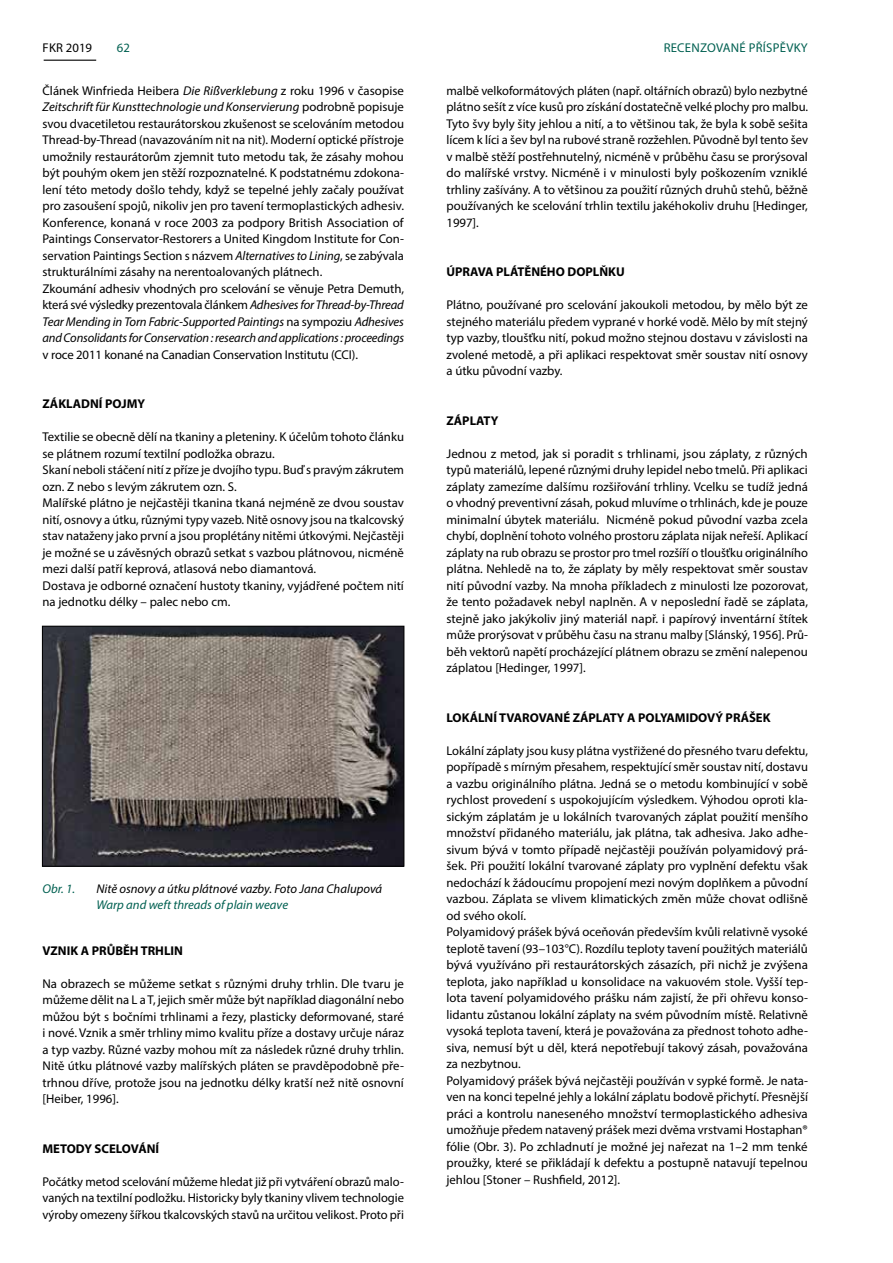
<style>
.page{position:relative;width:893px;height:1263px;background:#fff}
.page>*{position:absolute;margin:0;border:0;box-sizing:border-box;transform-origin:0 0}
.t1{font:12.75px/16.5px "Myriad Pro";color:#000;text-align:justify}
.t2{font:700 12.75px "Myriad Pro";color:#000}
.t3{font:italic 12.75px "Myriad Pro";color:#000}
.t4{font:italic 12.75px "Myriad Pro";color:#006051}
.t5{font:12.75px "Myriad Pro";letter-spacing:.02em;color:#006051}
.s1{font-style:italic}
</style>
<div class="page">
<hr style="left:44px;top:60px;width:52px;height:1px;background:#000">
<img style="left:44px;top:628px;width:358px;height:236px">
<div style="left:42px;top:626px;width:362px;height:240px;border:1px solid #000"></div>
<p class="t1" style="left:43px;top:39px;width:51px">FKR 2019</p>
<p class="t5" style="left:117px;top:40px;width:15px">62</p>
<p class="t5" style="left:664px;top:40px;width:146px">RECENZOVANÉ PŘÍSPĚVKY</p>
<p class="t1" style="left:43px;top:82px;width:363px;text-align:left">Článek Winfrieda Heibera <span class="s1">Die Rißverklebung</span> z roku 1996 v časopise <span class="s1">Zeitschrift für Kunsttechnologie und Konservierung</span> podrobně popisuje svou dvacetiletou restaurátorskou zkušenost se scelováním metodou Thread-by-Thread (navazováním nit na nit). Moderní optické přístroje umožnily restaurátorům zjemnit tuto metodu tak, že zásahy mohou být pouhým okem jen stěží rozpoznatelné. K podstatnému zdokona&shy;lení této metody došlo tehdy, když se tepelné jehly začaly používat pro zasoušení spojů, nikoliv jen pro tavení termoplastických adhesiv.<br>Konference, konaná v roce 2003 za podpory British Association of Paintings Conservator-Restorers a United Kingdom Institute for Con&shy;servation Paintings Section s názvem <span class="s1">Alternatives to Lining</span>, se zabývala strukturálními zásahy na nerentoalovaných plátnech.<br>Zkoumání adhesiv vhodných pro scelování se věnuje Petra Demuth, která své výsledky prezentovala článkem <span class="s1">Adhesives for Thread-by-Thread Tear Mending in Torn Fabric-Supported Paintings</span> na sympoziu <span class="s1">Adhesives and Consolidants for Conservation : research and applications : proceedings</span></p>
<p class="t1" style="left:43px;top:346px;width:317px">v roce 2011 konané na Canadian Conservation Institutu (CCI).</p>
<p class="t2" style="left:43px;top:395px;width:104px">ZÁKLADNÍ POJMY</p>
<p class="t1" style="left:43px;top:428px;width:363px;text-align:left">Textilie se obecně dělí na tkaniny a pleteniny. K účelům tohoto článku se plátnem rozumí textilní podložka obrazu.<br>Skaní neboli stáčení nití z příze je dvojího typu. Buď s pravým zákrutem ozn. Z nebo s levým zákrutem ozn. S.<br>Malířské plátno je nejčastěji tkanina tkaná nejméně ze dvou soustav nití, osnovy a útku, různými typy vazeb. Nitě osnovy jsou na tkalcovský stav nataženy jako první a jsou proplétány nitěmi útkovými. Nejčastěji je možné se u závěsných obrazů setkat s vazbou plátnovou, nicméně mezi další patří keprová, atlasová nebo diamantová.<br>Dostava je odborné označení hustoty tkaniny, vyjádřené počtem nití na jednotku délky – palec nebo cm.</p>
<p class="t1" style="left:446px;top:82px;width:363px">malbě velkoformátových pláten (např. oltářních obrazů) bylo nezbytné plátno sešít z více kusů pro získání dostatečně velké plochy pro malbu.<br>Tyto švy byly šity jehlou a nití, a to většinou tak, že byla k sobě sešita lícem k líci a šev byl na rubové straně rozžehlen. Původně byl tento šev v malbě stěží postřehnutelný, nicméně v průběhu času se prorýsoval do malířské vrstvy. Nicméně i v minulosti byly poškozením vzniklé trhliny zašívány. A to většinou za použití různých druhů stehů, běžně používaných ke scelování trhlin textilu jakéhokoliv druhu [Hedinger, 1997].</p>
<p class="t2" style="left:446px;top:263px;width:180px">ÚPRAVA PLÁTĚNÉHO DOPLŇKU</p>
<p class="t1" style="left:446px;top:296px;width:363px">Plátno, používané pro scelování jakoukoli metodou, by mělo být ze stejného materiálu předem vyprané v horké vodě. Mělo by mít stejný typ vazby, tloušťku nití, pokud možno stejnou dostavu v závislosti na zvolené metodě, a při aplikaci respektovat směr soustav nití osnovy a útku původní vazby.</p>
<p class="t2" style="left:446px;top:412px;width:53px">ZÁPLATY</p>
<p class="t1" style="left:446px;top:445px;width:363px">Jednou z metod, jak si poradit s trhlinami, jsou záplaty, z různých typů materiálů, lepené různými druhy lepidel nebo tmelů. Při aplikaci záplaty zamezíme dalšímu rozšiřování trhliny. Vcelku se tudíž jedná o vhodný preventivní zásah, pokud mluvíme o trhlinách, kde je pouze minimalní úbytek materiálu. Nicméně pokud původní vazba zcela chybí, doplnění tohoto volného prostoru záplata nijak neřeší. Aplikací záplaty na rub obrazu se prostor pro tmel rozšíří o tloušťku originálního plátna. Nehledě na to, že záplaty by měly respektovat směr soustav nití původní vazby. Na mnoha příkladech z minulosti lze pozorovat, že tento požadavek nebyl naplněn. A v neposlední řadě se záplata, stejně jako jakýkoliv jiný materiál např. i papírový inventární štítek může prorýsovat v průběhu času na stranu malby [Slánský, 1956]. Prů&shy;běh vektorů napětí procházející plátnem obrazu se změní nalepenou záplatou [Hedinger, 1997].</p>
<p class="t2" style="left:446px;top:709px;width:326px">LOKÁLNÍ TVAROVANÉ ZÁPLATY A POLYAMIDOVÝ PRÁŠEK</p>
<p class="t1" style="left:446px;top:742px;width:363px;text-align:left">Lokální záplaty jsou kusy plátna vystřižené do přesného tvaru defektu, popřípadě s mírným přesahem, respektující směr soustav nití, dostavu a vazbu originálního plátna. Jedná se o metodu kombinující v sobě rychlost provedení s uspokojujícím výsledkem. Výhodou oproti kla&shy;sickým záplatám je u lokálních tvarovaných záplat použití menšího množství přidaného materiálu, jak plátna, tak adhesiva. Jako adhe&shy;sivum bývá v tomto případě nejčastěji používán polyamidový prá&shy;šek. Při použití lokální tvarované záplaty pro vyplnění defektu však nedochází k žádoucímu propojení mezi novým doplňkem a původní vazbou. Záplata se vlivem klimatických změn může chovat odlišně od svého okolí.<br>Polyamidový prášek bývá oceňován především kvůli relativně vysoké teplotě tavení (93–103°C). Rozdílu teploty tavení použitých materiálů bývá využíváno při restaurátorských zásazích, při nichž je zvýšena teplota, jako například u konsolidace na vakuovém stole. Vyšší tep&shy;lota tavení polyamidového prášku nám zajistí, že při ohřevu konso&shy;lidantu zůstanou lokální záplaty na svém původním místě. Relativně vysoká teplota tavení, která je považována za přednost tohoto adhe&shy;siva, nemusí být u děl, která nepotřebují takový zásah, považována za nezbytnou.<br>Polyamidový prášek bývá nejčastěji používán v sypké formě. Je nata&shy;ven na konci tepelné jehly a lokální záplatu bodově přichytí. Přesnější práci a kontrolu naneseného množství termoplastického adhesiva umožňuje předem natavený prášek mezi dvěma vrstvami Hostaphan® fólie (Obr. 3). Po zchladnutí je možné jej nařezat na 1–2 mm tenké proužky, které se přikládají k defektu a postupně natavují tepelnou jehlou [Stoner – Rushfield, 2012].</p>
<p class="t4" style="left:42px;top:880px;width:34px">Obr. 1.</p>
<p class="t3" style="left:96px;top:880px;width:287px">Nitě osnovy a útku plátnové vazby. Foto Jana Chalupová</p>
<p class="t4" style="left:96px;top:897px;width:193px">Warp and weft threads of plain weave</p>
<p class="t2" style="left:43px;top:942px;width:142px">VZNIK A PRŮBĚH TRHLIN</p>
<p class="t1" style="left:43px;top:975px;width:363px">Na obrazech se můžeme setkat s různými druhy trhlin. Dle tvaru je můžeme dělit na L a T, jejich směr může být například diagonální nebo můžou být s bočními trhlinami a řezy, plasticky deformované, staré i nové. Vznik a směr trhliny mimo kvalitu příze a dostavy určuje náraz a typ vazby. Různé vazby mohou mít za následek různé druhy trhlin.<br>Nitě útku plátnové vazby malířských pláten se pravděpodobně pře&shy;trhnou dříve, protože jsou na jednotku délky kratší než nitě osnovní [Heiber, 1996].</p>
<p class="t2" style="left:43px;top:1140px;width:118px">METODY SCELOVÁNÍ</p>
<p class="t1" style="left:43px;top:1173px;width:363px">Počátky metod scelování můžeme hledat již při vytváření obrazů malo&shy;vaných na textilní podložku. Historicky byly tkaniny vlivem technologie výroby omezeny šířkou tkalcovských stavů na určitou velikost. Proto při</p>
</div>
